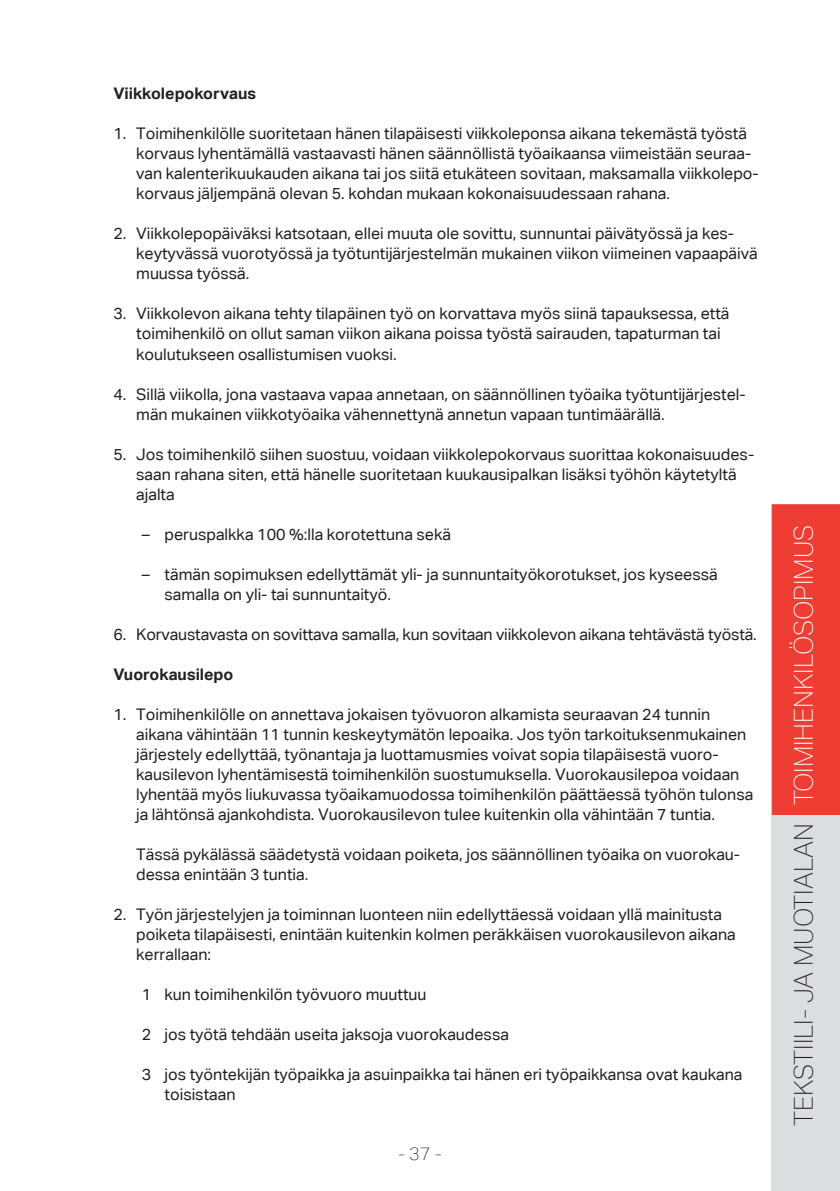
<style>
.page{position:relative;width:840px;height:1191px;background:#fff}
.page>*{position:absolute;margin:0;border:0;box-sizing:border-box;transform-origin:0 0}
.t1{font:100 26px "Aktiv Grotesk";color:#231f20}
.t2{font:100 18px "Aktiv Grotesk";color:#231f20}
.t3{font:16px/20px "Aktiv Grotesk";color:#231f20}
.t4{font:700 16px "Aktiv Grotesk";color:#231f20}
.s1{color:#fff}
</style>
<div class="page">
<div style="left:771px;top:504px;width:68px;height:311px;background:#ee3e34"></div>
<div style="left:771px;top:815px;width:68px;height:376px;background:#dcdddf"></div>
<p class="t4" style="left:113px;top:84px;width:144px">Viikkolepokorvaus</p>
<p class="t3" style="left:136px;top:124px;width:623px;text-indent:-23px">1. Toimihenkilölle suoritetaan hänen tilapäisesti viikkoleponsa aikana tekemästä työstä korvaus lyhentämällä vastaavasti hänen säännöllistä työaikaansa viimeistään seuraa&shy;van kalenterikuukauden aikana tai jos siitä etukäteen sovitaan, maksamalla viikkolepo&shy;korvaus jäljempänä olevan 5. kohdan mukaan kokonaisuudessaan rahana.</p>
<p class="t3" style="left:136px;top:224px;width:622px;text-indent:-23px">2. Viikkolepopäiväksi katsotaan, ellei muuta ole sovittu, sunnuntai päivätyössä ja kes&shy;keytyvässä vuorotyössä ja työtuntijärjestelmän mukainen viikon viimeinen vapaapäivä muussa työssä.</p>
<p class="t3" style="left:136px;top:304px;width:594px;text-indent:-23px">3. Viikkolevon aikana tehty tilapäinen työ on korvattava myös siinä tapauksessa, että toimihenkilö on ollut saman viikon aikana poissa työstä sairauden, tapaturman tai koulutukseen osallistumisen vuoksi.</p>
<p class="t3" style="left:136px;top:384px;width:610px;text-indent:-23px">4. Sillä viikolla, jona vastaava vapaa annetaan, on säännöllinen työaika työtuntijärjestel&shy;män mukainen viikkotyöaika vähennettynä annetun vapaan tuntimäärällä.</p>
<p class="t3" style="left:136px;top:444px;width:619px;text-indent:-23px">5. Jos toimihenkilö siihen suostuu, voidaan viikkolepokorvaus suorittaa kokonaisuudes&shy;saan rahana siten, että hänelle suoritetaan kuukausipalkan lisäksi työhön käytetyltä ajalta</p>
<p class="t3" style="left:142px;top:524px;width:310px">– peruspalkka 100 %:lla korotettuna sekä</p>
<p class="t3" style="left:164px;top:564px;width:554px;text-indent:-23px">– tämän sopimuksen edellyttämät yli- ja sunnuntaityökorotukset, jos kyseessä samalla on yli- tai sunnuntaityö.</p>
<p class="t3" style="left:113px;top:624px;width:644px">6. Korvaustavasta on sovittava samalla, kun sovitaan viikkolevon aikana tehtävästä työstä.</p>
<p class="t4" style="left:113px;top:664px;width:121px">Vuorokausilepo</p>
<p class="t3" style="left:136px;top:704px;width:618px;text-indent:-23px">1. Toimihenkilölle on annettava jokaisen työvuoron alkamista seuraavan 24 tunnin aikana vähintään 11 tunnin keskeytymätön lepoaika. Jos työn tarkoituksenmukainen järjestely edellyttää, työnantaja ja luottamusmies voivat sopia tilapäisestä vuoro&shy;kausilevon lyhentämisestä toimihenkilön suostumuksella. Vuorokausilepoa voidaan lyhentää myös liukuvassa työaikamuodossa toimihenkilön päättäessä työhön tulonsa ja lähtönsä ajankohdista. Vuorokausilevon tulee kuitenkin olla vähintään 7 tuntia.</p>
<p class="t3" style="left:136px;top:844px;width:605px">Tässä pykälässä säädetystä voidaan poiketa, jos säännöllinen työaika on vuorokau&shy;dessa enintään 3 tuntia.</p>
<p class="t3" style="left:136px;top:904px;width:601px;text-indent:-23px">2. Työn järjestelyjen ja toiminnan luonteen niin edellyttäessä voidaan yllä mainitusta poiketa tilapäisesti, enintään kuitenkin kolmen peräkkäisen vuorokausilevon aikana kerrallaan:</p>
<p class="t3" style="left:142px;top:984px;width:286px">1 kun toimihenkilön työvuoro muuttuu</p>
<p class="t3" style="left:142px;top:1024px;width:368px">2 jos työtä tehdään useita jaksoja vuorokaudessa</p>
<p class="t3" style="left:164px;top:1064px;width:579px;text-indent:-23px">3 jos työntekijän työpaikka ja asuinpaikka tai hänen eri työpaikkansa ovat kaukana toisistaan</p>
<p class="t2" style="left:398px;top:1143px;width:45px">- 37 -</p>
<h1 class="t1" style="left:788px;top:1126px;width:603px;rotate:-90deg">TEKSTIILI- JA MUOTIALAN <span class="s1">TOIMIHENKILÖSOPIMUS</span></h1>
</div>
